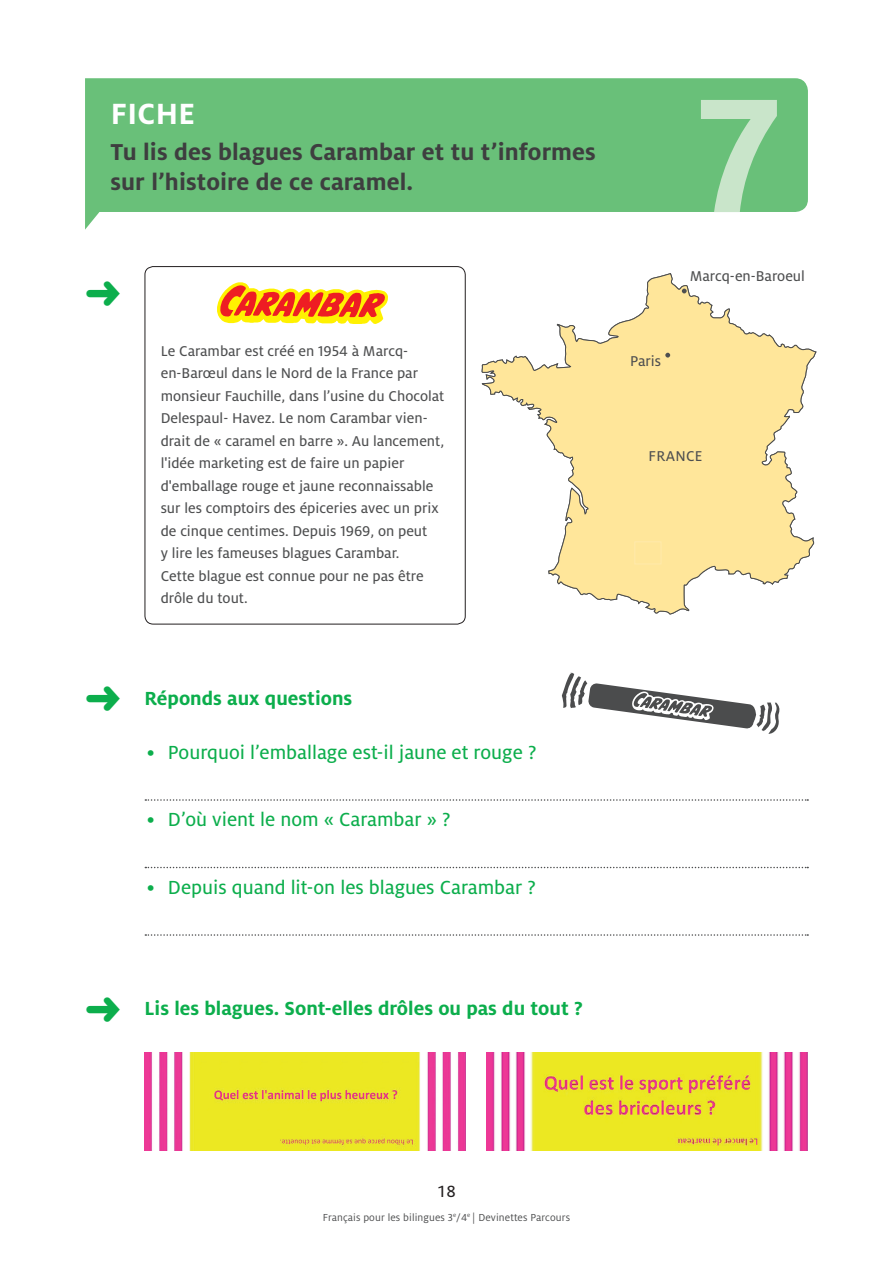
<style>
.page{position:relative;width:893px;height:1263px;background:#fff}
.page>*{position:absolute;margin:0;border:0;box-sizing:border-box;transform-origin:0 0}
.t1{font:700 180px "Milo OT";color:#c9e5ca}
.t2{font:700 32.4px "Milo OT";letter-spacing:.015em;color:#fff}
.t3{font:700 25.5px/30px "Milo OT";letter-spacing:.005em;color:#3e3e3f}
.t4{font:21px "Milo OT Text";color:#0cae4c}
.t5{font:700 21px "Milo OT";color:#0cae4c}
.t6{font:18px "Milo OT Text";color:#231f20}
.t7{font:15.75px/22.5px "Milo OT Text";color:#4e4f50}
.t8{font:11.25px "Milo OT";letter-spacing:.01em;color:#4e4f50}
</style>
<div class="page">
<svg style="left:85px;top:78px;width:723px;height:152px;background:#7ac789"></svg>
<svg style="left:145px;top:799px;width:663px;height:2px"></svg>
<svg style="left:145px;top:867px;width:663px;height:1px"></svg>
<svg style="left:145px;top:934px;width:663px;height:2px"></svg>
<div style="left:145px;top:266px;width:321px;height:358px;border:1px solid #231f20;border-radius:8px"></div>
<img style="left:487px;top:1053px;width:321px;height:97px">
<img style="left:145px;top:1053px;width:321px;height:97px">
<svg style="left:217px;top:282px;width:171px;height:42px"></svg>
<svg style="left:561px;top:672px;width:218px;height:62px"></svg>
<svg style="left:482px;top:273px;width:334px;height:341px"></svg>
<div style="left:635px;top:542px;width:26px;height:22px;border:1px solid #ffeaab"></div>
<svg style="left:665px;top:353px;width:5px;height:5px"></svg>
<svg style="left:682px;top:289px;width:5px;height:4px"></svg>
<h2 class="t2" style="left:111px;top:96px;width:86px">FICHE</h2>
<h3 class="t3" style="left:111px;top:137px;width:487px">Tu lis des blagues Carambar et tu t’informes sur l’histoire de ce caramel.</h3>
<p class="t7" style="left:161px;top:340px;width:285px">Le Carambar est créé en 1954 à Marcq&shy;en-Barœul dans le Nord de la France par monsieur Fauchille, dans l’usine du Chocolat Delespaul- Havez. Le nom Carambar vien&shy;drait de « caramel en barre ». Au lancement, l'idée marketing est de faire un papier d'emballage rouge et jaune reconnaissable sur les comptoirs des épiceries avec un prix de cinque centimes. Depuis 1969, on peut<br>y lire les fameuses blagues Carambar.<br>Cette blague est connue pour ne pas être drôle du tout.</p>
<h3 class="t5" style="left:145px;top:686px;width:209px">Réponds aux questions</h3>
<h3 class="t4" style="left:147px;top:741px;width:391px">• Pourquoi l’emballage est-il jaune et rouge ?</h3>
<h3 class="t4" style="left:147px;top:808px;width:305px">• D’où vient le nom « Carambar » ?</h3>
<h3 class="t4" style="left:147px;top:876px;width:391px">• Depuis quand lit-on les blagues Carambar ?</h3>
<h1 class="t1" style="left:689px;top:54px;width:102px">7</h1>
<p class="t7" style="left:630px;top:350px;width:32px">Paris</p>
<p class="t7" style="left:690px;top:265px;width:117px">Marcq-en-Baroeul</p>
<p class="t7" style="left:649px;top:445px;width:55px">FRANCE</p>
<h3 class="t5" style="left:85px;top:997px;width:499px">➜ Lis les blagues. Sont-elles drôles ou pas du tout ?</h3>
<p class="t6" style="left:437px;top:1181px;width:21px">18</p>
<p class="t8" style="left:323px;top:1211px;width:249px">Français pour les bilingues 3<sup>e</sup>/4<sup>e</sup> | Devinettes Parcours</p>
</div>
